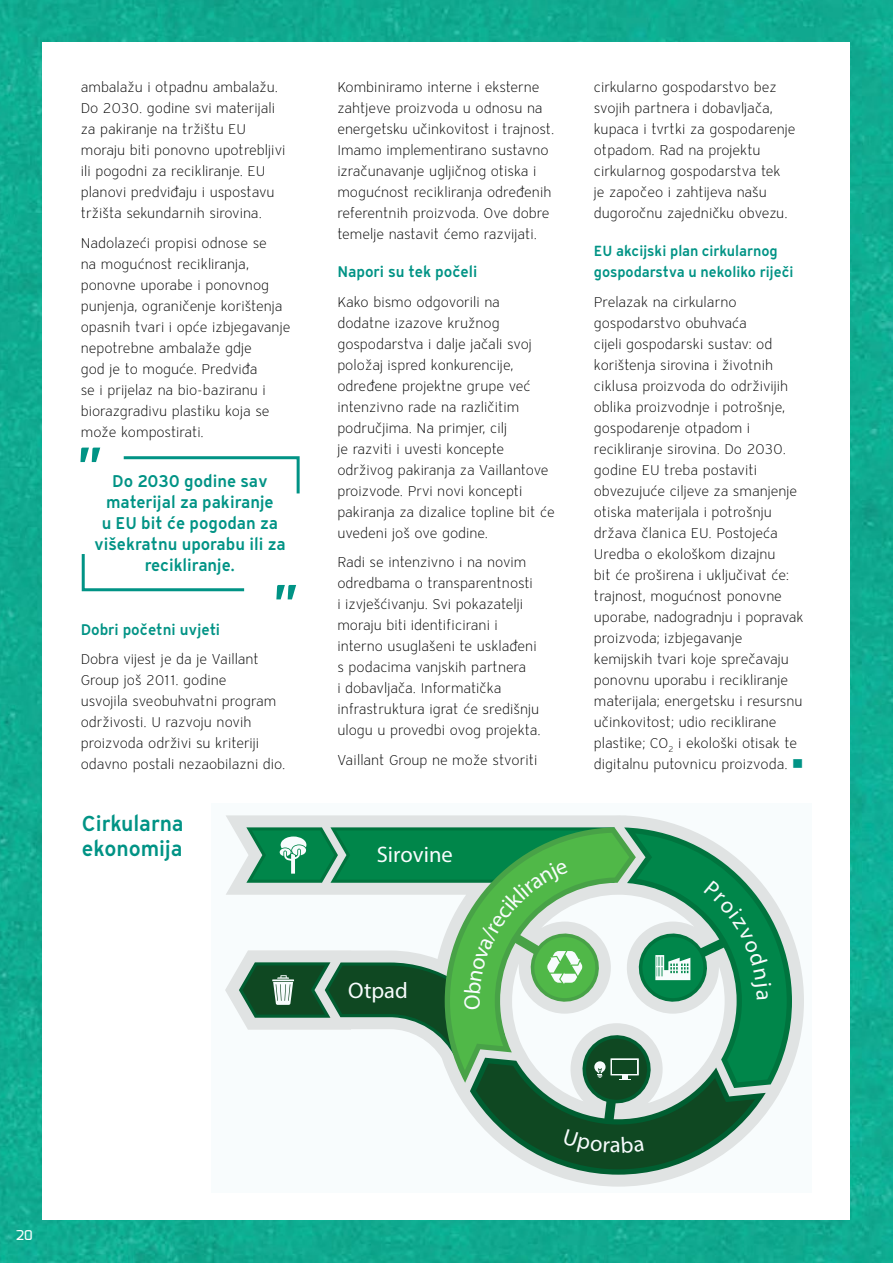
<style>
.page{position:relative;width:893px;height:1263px;background:#fff}
.page>*{position:absolute;margin:0;border:0;box-sizing:border-box;transform-origin:0 0}
.t1{font:51.75px "Vaillant 13 Demi TID";color:#009385}
.t2{font:500 34.05px "Oswald";letter-spacing:.005em;color:#58595b}
.t3{font:600 22.5px "Poppins";color:#f8fcfd}
.t4{font:21px/25.2px "Vaillant 13 Demi TID";color:#009385}
.t5{font:16.5px/21px "Vaillant 13 Demi TID";color:#009385;text-align:center}
.t6{font:15px "Vaillant 13 Demi TID";color:#009385}
.t7{font:14.25px/21px "Vaillant 13 Light TID";color:#000}
.t8{font:14.25px/21px "Vaillant 13 Demi TID";color:#009385}
.t9{font:500 13.5px "Exo";color:#fff}
.s1{color:#009385}
</style>
<div class="page">
<img style="left:0;top:0;width:893px;height:1263px">
<div style="left:43px;top:43px;width:807px;height:1177px;background:#fff"></div>
<div style="left:212px;top:804px;width:600px;height:389px;background:#f8fcfd"></div>
<svg style="left:225px;top:815px;width:579px;height:371px"></svg>
<svg style="left:123px;top:456px;width:177px;height:38px"></svg>
<svg style="left:81px;top:554px;width:164px;height:38px"></svg>
<svg style="left:239px;top:827px;width:553px;height:348px"></svg>
<p class="t7" style="left:81px;top:76px;width:206px">ambalažu i otpadnu ambalažu.<br>Do 2030. godine svi materijali za pakiranje na tržištu EU moraju biti ponovno upotrebljivi ili pogodni za recikliranje. EU planovi predviđaju i uspostavu tržišta sekundarnih sirovina.</p>
<p class="t7" style="left:81px;top:232px;width:211px">Nadolazeći propisi odnose se<br>na mogućnost recikliranja, ponovne uporabe i ponovnog punjenja, ograničenje korištenja opasnih tvari i opće izbjegavanje nepotrebne ambalaže gdje<br>god je to moguće. Predviđa<br>se i prijelaz na bio-baziranu i biorazgradivu plastiku koja se može kompostirati.</p>
<p class="t5" style="left:94px;top:470px;width:193px">Do 2030 godine sav materijal za pakiranje<br>u EU bit će pogodan za višekratnu uporabu ili za recikliranje.</p>
<h1 class="t1" style="left:78px;top:431px;width:27px">”</h1>
<h1 class="t1" style="left:274px;top:569px;width:27px">”</h1>
<p class="t6" style="left:81px;top:619px;width:141px">Dobri početni uvjeti</p>
<p class="t7" style="left:81px;top:649px;width:206px">Dobra vijest je da je Vaillant<br>Group još 2011. godine<br>usvojila sveobuhvatni program održivosti. U razvoju novih proizvoda održivi su kriteriji odavno postali nezaobilazni dio.</p>
<h3 class="t4" style="left:82px;top:810px;width:104px">Cirkularna ekonomija</h3>
<p class="t7" style="left:337px;top:76px;width:218px">Kombiniramo interne i eksterne zahtjeve proizvoda u odnosu na energetsku učinkovitost i trajnost.<br>Imamo implementirano sustavno izračunavanje ugljičnog otiska i mogućnost recikliranja određenih referentnih proizvoda. Ove dobre temelje nastavit ćemo razvijati.</p>
<p class="t6" style="left:337px;top:262px;width:141px">Napori su tek počeli</p>
<p class="t7" style="left:337px;top:291px;width:219px">Kako bismo odgovorili na dodatne izazove kružnog gospodarstva i dalje jačali svoj položaj ispred konkurencije, određene projektne grupe već intenzivno rade na različitim područjima. Na primjer, cilj<br>je razviti i uvesti koncepte održivog pakiranja za Vaillantove proizvode. Prvi novi koncepti pakiranja za dizalice topline bit će uvedeni još ove godine.</p>
<p class="t7" style="left:337px;top:551px;width:205px">Radi se intenzivno i na novim odredbama o transparentnosti<br>i izvješćivanju. Svi pokazatelji moraju biti identificirani i interno usuglašeni te usklađeni s podacima vanjskih partnera<br>i dobavljača. Informatička infrastruktura igrat će središnju ulogu u provedbi ovog projekta.</p>
<p class="t7" style="left:337px;top:749px;width:201px">Vaillant Group ne može stvoriti</p>
<p class="t7" style="left:594px;top:76px;width:203px">cirkularno gospodarstvo bez svojih partnera i dobavljača, kupaca i tvrtki za gospodarenje otpadom. Rad na projektu cirkularnog gospodarstva tek<br>je započeo i zahtijeva našu dugoročnu zajedničku obvezu.</p>
<p class="t8" style="left:594px;top:240px;width:201px">EU akcijski plan cirkularnog gospodarstva u nekoliko riječi</p>
<p class="t7" style="left:594px;top:291px;width:211px">Prelazak na cirkularno gospodarstvo obuhvaća<br>cijeli gospodarski sustav: od korištenja sirovina i životnih ciklusa proizvoda do održivijih oblika proizvodnje i potrošnje, gospodarenje otpadom i recikliranje sirovina. Do 2030. godine EU treba postaviti obvezujuće ciljeve za smanjenje otiska materijala i potrošnju država članica EU. Postojeća<br>Uredba o ekološkom dizajnu<br>bit će proširena i uključivat će: trajnost, mogućnost ponovne uporabe, nadogradnju i popravak proizvoda; izbjegavanje kemijskih tvari koje sprečavaju ponovnu uporabu i recikliranje materijala; energetsku i resursnu učinkovitost; udio reciklirane plastike; CO<sub>2</sub> i ekološki otisak te digitalnu putovnicu proizvoda. <span class="s1">■</span></p>
<h2 class="t2" style="left:354px;top:708px;width:306px">CIRCULAR ECONOMY</h2>
<h3 class="t3" style="left:377px;top:840px;width:77px">Sirovine</h3>
<h3 class="t3" style="left:348px;top:977px;width:61px">Otpad</h3>
<h3 class="t3" style="left:458px;top:1010px;width:17px;rotate:-90deg">O</h3>
<p class="t9" style="left:16px;top:1227px;width:18px">20</p>
</div>
